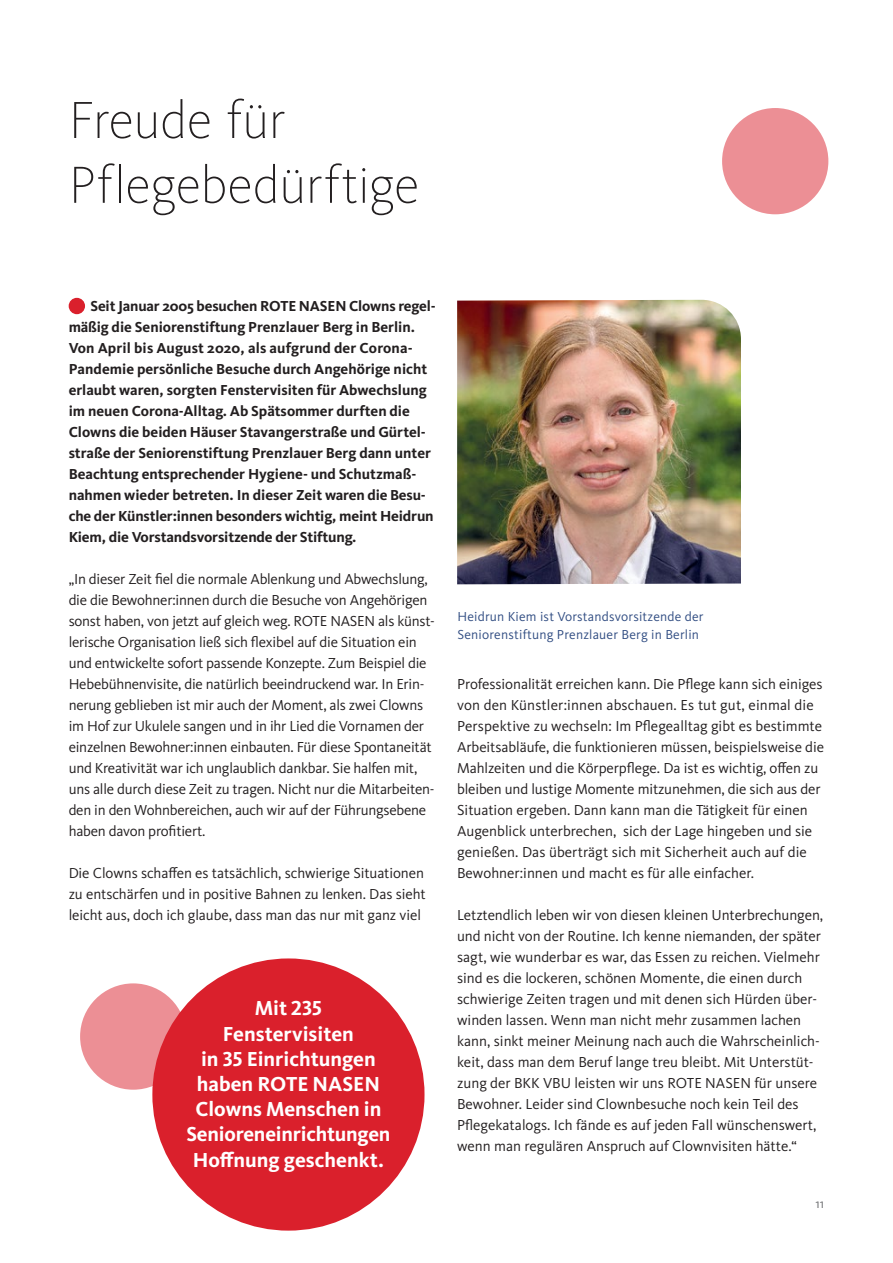
<style>
.page{position:relative;width:893px;height:1263px;background:#fff}
.page>*{position:absolute;margin:0;border:0;box-sizing:border-box;transform-origin:0 0}
.t1{font:200 54px/64.8px "Kievit Pro";letter-spacing:-.01em;color:#231f20}
.t2{font:700 21px/25.2px "Kievit OT";color:#fff;text-align:center}
.t3{font:15px/21px "Kievit Pro";letter-spacing:-.005em;color:#231f20}
.t4{font:700 15px/21px "Kievit OT";color:#231f20}
.t5{font:13.5px/18px "Kievit OT";letter-spacing:.015em;color:#324e83}
.t6{font:13.5px "Kievit OT";color:#6d6e71}
</style>
<div class="page">
<div style="left:80px;top:983px;width:106px;height:107px;background:#ec8f95;border-radius:50%"></div>
<div style="left:722px;top:108px;width:106px;height:106px;background:#ec8f95;border-radius:50%"></div>
<div style="left:69px;top:298px;width:16px;height:16px;background:#da202c;border-radius:50%"></div>
<img style="left:457px;top:300px;width:284px;height:284px">
<div style="left:152px;top:958px;width:272px;height:272px;background:#da202c;border-radius:50%"></div>
<h1 class="t1" style="left:69px;top:88px;width:352px">Freude für<br>Pflegebedürftige</h1>
<p class="t4" style="left:69px;top:296px;width:369px;text-indent:22px">Seit Januar 2005 besuchen ROTE NASEN Clowns regel&shy;mäßig die Seniorenstiftung Prenzlauer Berg in Berlin.<br>Von April bis August 2020, als aufgrund der Corona-Pandemie persönliche Besuche durch Angehörige nicht erlaubt waren, sorgten Fenstervisiten für Abwechslung im neuen Corona-Alltag. Ab Spätsommer durften die Clowns die beiden Häuser Stavangerstraße und Gürtel&shy;straße der Seniorenstiftung Prenzlauer Berg dann unter Beachtung entsprechender Hygiene- und Schutzmaß&shy;nahmen wieder betreten. In dieser Zeit waren die Besu&shy;che der Künstler:innen besonders wichtig, meint Heidrun Kiem, die Vorstandsvorsitzende der Stiftung.</p>
<p class="t3" style="left:69px;top:569px;width:368px">„In dieser Zeit fiel die normale Ablenkung und Abwechslung, die die Bewohner:innen durch die Besuche von Angehörigen sonst haben, von jetzt auf gleich weg. ROTE NASEN als künst&shy;lerische Organisation ließ sich flexibel auf die Situation ein und entwickelte sofort passende Konzepte. Zum Beispiel die Hebebühnenvisite, die natürlich beeindruckend war. In Erin&shy;nerung geblieben ist mir auch der Moment, als zwei Clowns im Hof zur Ukulele sangen und in ihr Lied die Vornamen der einzelnen Bewohner:innen einbauten. Für diese Spontaneität und Kreativität war ich unglaublich dankbar. Sie halfen mit, uns alle durch diese Zeit zu tragen. Nicht nur die Mitarbeiten&shy;den in den Wohnbereichen, auch wir auf der Führungsebene haben davon profitiert.</p>
<p class="t3" style="left:69px;top:863px;width:359px;text-align:justify">Die Clowns schaffen es tatsächlich, schwierige Situationen zu entschärfen und in positive Bahnen zu lenken. Das sieht leicht aus, doch ich glaube, dass man das nur mit ganz viel</p>
<h2 class="t2" style="left:186px;top:996px;width:206px">Mit 235<br>Fenstervisiten<br>in 35 Einrichtungen haben ROTE NASEN<br>Clowns Menschen in<br>Senioreneinrichtungen<br>Hoffnung geschenkt.</h2>
<p class="t5" style="left:457px;top:607px;width:248px">Heidrun Kiem ist Vorstandsvorsitzende der<br>Seniorenstiftung Prenzlauer Berg in Berlin</p>
<p class="t3" style="left:457px;top:674px;width:368px">Professionalität erreichen kann. Die Pflege kann sich einiges von den Künstler:innen abschauen. Es tut gut, einmal die Perspektive zu wechseln: Im Pflegealltag gibt es bestimmte Arbeitsabläufe, die funktionieren müssen, beispielsweise die Mahlzeiten und die Körperpflege. Da ist es wichtig, offen zu bleiben und lustige Momente mitzunehmen, die sich aus der Situation ergeben. Dann kann man die Tätigkeit für einen Augenblick unterbrechen, sich der Lage hingeben und sie genießen. Das überträgt sich mit Sicherheit auch auf die Bewohner:innen und macht es für alle einfacher.</p>
<p class="t3" style="left:457px;top:905px;width:368px">Letztendlich leben wir von diesen kleinen Unterbrechungen, und nicht von der Routine. Ich kenne niemanden, der später sagt, wie wunderbar es war, das Essen zu reichen. Vielmehr sind es die lockeren, schönen Momente, die einen durch schwierige Zeiten tragen und mit denen sich Hürden über&shy;winden lassen. Wenn man nicht mehr zusammen lachen kann, sinkt meiner Meinung nach auch die Wahrscheinlich&shy;keit, dass man dem Beruf lange treu bleibt. Mit Unterstüt&shy;zung der BKK VBU leisten wir uns ROTE NASEN für unsere Bewohner. Leider sind Clownbesuche noch kein Teil des Pflegekatalogs. Ich fände es auf jeden Fall wünschenswert, wenn man regulären Anspruch auf Clownvisiten hätte.“</p>
<p class="t6" style="left:816px;top:1196px;width:10px">11</p>
</div>
